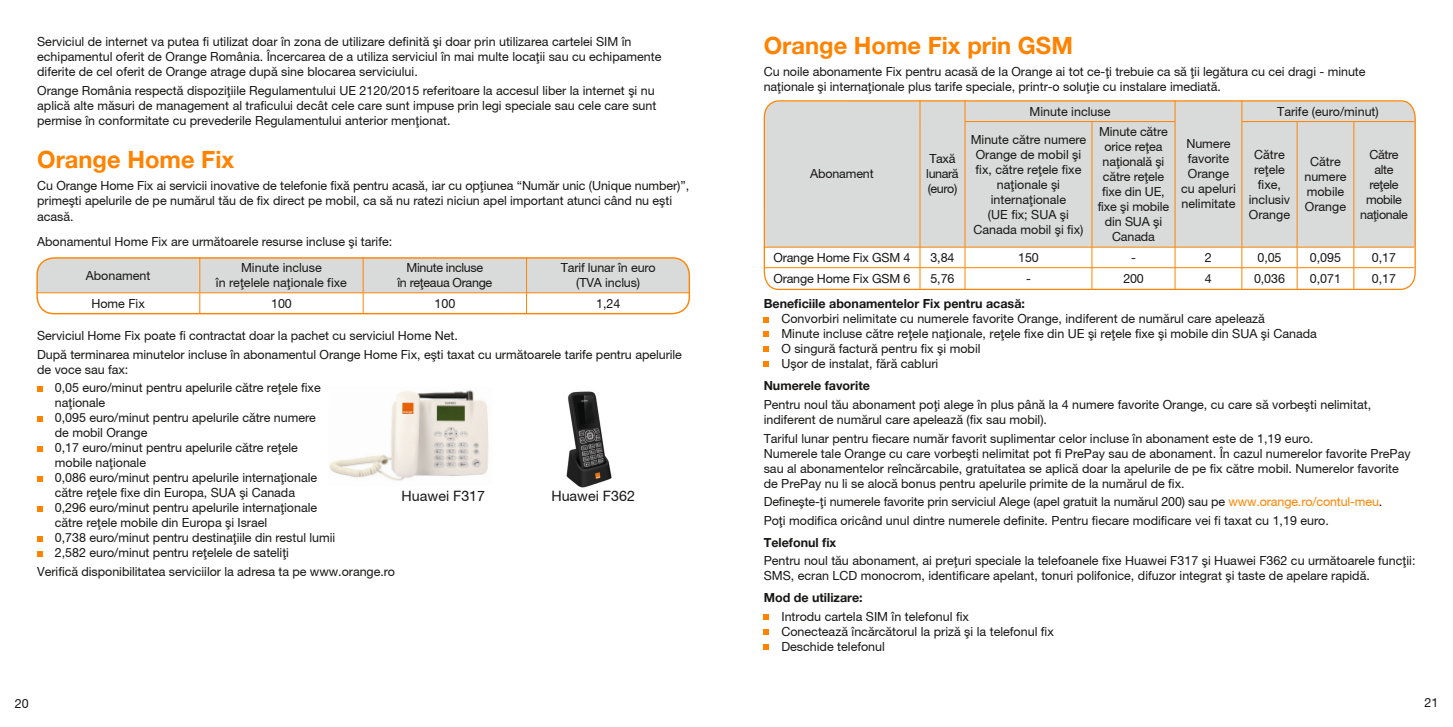
<style>
.page{position:relative;width:1453px;height:727px;background:#fff}
.page>*{position:absolute;margin:0;border:0;box-sizing:border-box;transform-origin:0 0}
.t1{font:700 23.75px "Rom Helvetica Neue";color:#ff8300}
.t2{font:14.25px "Rom Helvetica Neue";color:#181716}
.t3{font:12.5px/15px "Rom Helvetica Neue";color:#181716}
.t4{font:700 12.5px "Rom Helvetica Neue";color:#181716}
.t5{font:12.5px/15px "Rom Helvetica Neue";letter-spacing:-.03em;color:#181716}
.t6{font:12.5px/15px "Rom Helvetica Neue";letter-spacing:-.025em;color:#181716;text-align:center}
.s1{color:#ff8300}
</style>
<div class="page">
<svg style="left:38px;top:258px;width:652px;height:55px"></svg>
<hr style="left:36px;top:292px;width:164px;height:1px;background:#ff8300">
<hr style="left:200px;top:292px;width:163px;height:1px;background:#ff8300">
<hr style="left:363px;top:292px;width:163px;height:1px;background:#ff8300">
<hr style="left:526px;top:292px;width:164px;height:1px;background:#ff8300">
<div style="left:36px;top:257px;width:654px;height:57px;border:1px solid #ff8300;border-radius:17px"></div>
<svg style="left:37px;top:386px;width:6px;height:5px"></svg>
<svg style="left:37px;top:416px;width:6px;height:5px"></svg>
<svg style="left:37px;top:446px;width:6px;height:5px"></svg>
<svg style="left:37px;top:476px;width:6px;height:5px"></svg>
<svg style="left:37px;top:506px;width:6px;height:5px"></svg>
<svg style="left:37px;top:536px;width:6px;height:5px"></svg>
<svg style="left:37px;top:551px;width:6px;height:5px"></svg>
<img style="left:566px;top:391px;width:46px;height:97px">
<img style="left:329px;top:390px;width:160px;height:91px">
<svg style="left:763px;top:100px;width:653px;height:190px"></svg>
<svg style="left:764px;top:317px;width:5px;height:5px"></svg>
<svg style="left:764px;top:331px;width:5px;height:6px"></svg>
<svg style="left:764px;top:346px;width:5px;height:6px"></svg>
<svg style="left:764px;top:361px;width:5px;height:6px"></svg>
<svg style="left:764px;top:614px;width:5px;height:5px"></svg>
<svg style="left:764px;top:629px;width:5px;height:5px"></svg>
<svg style="left:764px;top:644px;width:5px;height:5px"></svg>
<p class="t3" style="left:37px;top:34px;width:626px">Serviciul de internet va putea fi utilizat doar în zona de utilizare definit` [i doar prin utilizarea cartelei SIM în echipamentul oferit de Orange România. Încercarea de a utiliza serviciul în mai multe loca]ii sau cu echipamente diferite de cel oferit de Orange atrage dup` sine blocarea serviciului.</p>
<p class="t3" style="left:37px;top:83px;width:621px">Orange România respect` dispozi]iile Regulamentului UE 2120/2015 referitoare la accesul liber la internet [i nu aplic` alte m`suri de management al traficului decât cele care sunt impuse prin legi speciale sau cele care sunt permise \n conformitate cu prevederile Regulamentului anterior men]ionat.</p>
<h1 class="t1" style="left:37px;top:146px;width:199px">Orange Home Fix</h1>
<p class="t3" style="left:37px;top:178px;width:653px">Cu Orange Home Fix ai servicii inovative de telefonie fix` pentru acas`, iar cu op]iunea “Num`r unic (Unique number)”, prime[ti apelurile de pe num`rul t`u de fix direct pe mobil, ca s` nu ratezi niciun apel important atunci când nu e[ti acas`.</p>
<p class="t3" style="left:37px;top:234px;width:356px">Abonamentul Home Fix are urm`toarele resurse incluse [i tarife:</p>
<p class="t3" style="left:86px;top:268px;width:66px">Abonament</p>
<p class="t3" style="left:216px;top:260px;width:133px;text-align:center">Minute incluse<br>\n re]elele na]ionale fixe</p>
<p class="t6" style="left:397px;top:260px;width:96px">Minute incluse<br>\n re]eaua Orange</p>
<p class="t3" style="left:561px;top:260px;width:96px;text-align:center">Tarif lunar \n euro (TVA inclus)</p>
<p class="t3" style="left:91px;top:296px;width:55px">Home Fix</p>
<p class="t3" style="left:271px;top:296px;width:22px">100</p>
<p class="t3" style="left:434px;top:296px;width:22px">100</p>
<p class="t3" style="left:596px;top:296px;width:26px">1,24</p>
<p class="t3" style="left:37px;top:326px;width:646px;line-height:18.5px">Serviciul Home Fix poate fi contractat doar la pachet cu serviciul Home Net.<br>Dup` terminarea minutelor incluse \n abonamentul Orange Home Fix, e[ti taxat cu urm`toarele tarife pentru apelurile</p>
<p class="t3" style="left:55px;top:360px;width:267px;line-height:18.5px;text-indent:-18px">de voce sau fax:<br>0,05 euro/minut pentru apelurile c`tre re]ele fixe</p>
<p class="t3" style="left:55px;top:395px;width:282px">na]ionale<br>0,095 euro/minut pentru apelurile c`tre numere<br>de mobil Orange<br>0,17 euro/minut pentru apelurile c`tre re]ele mobile na]ionale<br>0,086 euro/minut pentru apelurile interna]ionale c`tre re]ele fixe din Europa, SUA [i Canada<br>0,296 euro/minut pentru apelurile interna]ionale c`tre re]ele mobile din Europa [i Israel<br>0,738 euro/minut pentru destina]iile din restul lumii 2,582 euro/minut pentru re]elele de sateli]i</p>
<p class="t3" style="left:37px;top:563px;width:359px">Verific` disponibilitatea serviciilor la adresa ta pe www.orange.ro</p>
<p class="t2" style="left:402px;top:488px;width:85px">Huawei F317</p>
<p class="t2" style="left:551px;top:488px;width:85px">Huawei F362</p>
<h1 class="t1" style="left:764px;top:32px;width:311px">Orange Home Fix prin GSM</h1>
<p class="t3" style="left:764px;top:64px;width:603px">Cu noile abonamente Fix pentru acas` de la Orange ai tot ce-]i trebuie ca s` ]ii leg`tura cu cei dragi - minute na]ionale [i interna]ionale plus tarife speciale, printr-o solu]ie cu instalare imediat`.</p>
<p class="t3" style="left:810px;top:166px;width:65px">Abonament</p>
<p class="t5" style="left:926px;top:151px;width:34px">Tax` lunar` (euro)</p>
<p class="t3" style="left:1029px;top:104px;width:82px">Minute incluse</p>
<p class="t3" style="left:971px;top:132px;width:117px;text-align:center">Minute c`tre numere<br>Orange de mobil [i fix, c`tre re]ele fixe na]ionale [i interna]ionale<br>(UE fix; SUA [i<br>Canada mobil [i fix)</p>
<p class="t3" style="left:1098px;top:124px;width:73px;text-align:center">Minute c`tre orice re]ea na]ional` [i c`tre re]ele fixe din UE, fixe [i mobile din SUA [i<br>Canada</p>
<p class="t3" style="left:1181px;top:136px;width:56px;text-align:center">Numere favorite<br>Orange cu apeluri nelimitate</p>
<p class="t3" style="left:1277px;top:104px;width:103px">Tarife (euro/minut)</p>
<p class="t3" style="left:1249px;top:147px;width:43px;text-align:center">C`tre re]ele fixe, inclusiv<br>Orange</p>
<p class="t3" style="left:1304px;top:154px;width:44px;text-align:center">C`tre numere mobile<br>Orange</p>
<p class="t5" style="left:1360px;top:147px;width:49px;text-align:center">C`tre alte re]ele mobile na]ionale</p>
<p class="t3" style="left:773px;top:250px;width:138px">Orange Home Fix GSM 4</p>
<p class="t3" style="left:930px;top:250px;width:26px">3,84</p>
<p class="t3" style="left:1018px;top:250px;width:22px">150</p>
<p class="t3" style="left:1131px;top:250px;width:6px">-</p>
<p class="t3" style="left:1205px;top:250px;width:8px">2</p>
<p class="t3" style="left:1257px;top:250px;width:26px">0,05</p>
<p class="t3" style="left:1310px;top:250px;width:33px">0,095</p>
<p class="t3" style="left:1372px;top:250px;width:26px">0,17</p>
<p class="t3" style="left:773px;top:271px;width:138px">Orange Home Fix GSM 6</p>
<p class="t3" style="left:930px;top:271px;width:26px">5,76</p>
<p class="t3" style="left:1026px;top:271px;width:6px">-</p>
<p class="t3" style="left:1123px;top:271px;width:22px">200</p>
<p class="t3" style="left:1205px;top:271px;width:8px">4</p>
<p class="t3" style="left:1254px;top:271px;width:33px">0,036</p>
<p class="t3" style="left:1310px;top:271px;width:33px">0,071</p>
<p class="t3" style="left:1372px;top:271px;width:26px">0,17</p>
<p class="t4" style="left:764px;top:296px;width:263px">Beneficiile abonamentelor Fix pentru acas`:</p>
<p class="t3" style="left:781px;top:311px;width:537px;line-height:14.4px">Convorbiri nelimitate cu numerele favorite Orange, indiferent de num`rul care apeleaz`<br>Minute incluse c`tre re]ele na]ionale, re]ele fixe din UE [i re]ele fixe [i mobile din SUA [i Canada</p>
<p class="t3" style="left:781px;top:341px;width:201px">O singur` factur` pentru fix [i mobil<br>U[or de instalat, f`r` cabluri</p>
<p class="t4" style="left:764px;top:379px;width:108px">Numerele favorite</p>
<p class="t3" style="left:764px;top:397px;width:609px">Pentru noul t`u abonament po]i alege \n plus pân` la 4 numere favorite Orange, cu care s` vorbe[ti nelimitat, indiferent de num`rul care apeleaz` (fix sau mobil).</p>
<p class="t3" style="left:764px;top:430px;width:648px">Tariful lunar pentru fiecare num`r favorit suplimentar celor incluse \n abonament este de 1,19 euro.<br>Numerele tale Orange cu care vorbe[ti nelimitat pot fi PrePay sau de abonament. |n cazul numerelor favorite PrePay sau al abonamentelor re\nc`rcabile, gratuitatea se aplic` doar la apelurile de pe fix c`tre mobil. Numerelor favorite de PrePay nu li se aloc` bonus pentru apelurile primite de la num`rul de fix.</p>
<p class="t3" style="left:764px;top:492px;width:620px;line-height:18.5px">Define[te-]i numerele favorite prin serviciul Alege (apel gratuit la num`rul 200) sau pe <span class="s1">www.orange.ro/contul-meu</span>.<br>Po]i modifica oricând unul dintre numerele definite. Pentru fiecare modificare vei fi taxat cu 1,19 euro.</p>
<p class="t4" style="left:764px;top:535px;width:74px">Telefonul fix</p>
<p class="t3" style="left:764px;top:553px;width:653px">Pentru noul t`u abonament, ai pre]uri speciale la telefoanele fixe Huawei F317 [i Huawei F362 cu urm`toarele func]ii:<br>SMS, ecran LCD monocrom, identificare apelant, tonuri polifonice, difuzor integrat [i taste de apelare rapid`.</p>
<p class="t4" style="left:764px;top:590px;width:101px">Mod de utilizare:</p>
<p class="t3" style="left:781px;top:609px;width:274px">Introdu cartela SIM \n telefonul fix<br>Conecteaz` \nc`rc`torul la priz` [i la telefonul fix<br>Deschide telefonul</p>
<p class="t3" style="left:15px;top:695px;width:15px">20</p>
<p class="t3" style="left:1424px;top:695px;width:15px">21</p>
</div>
